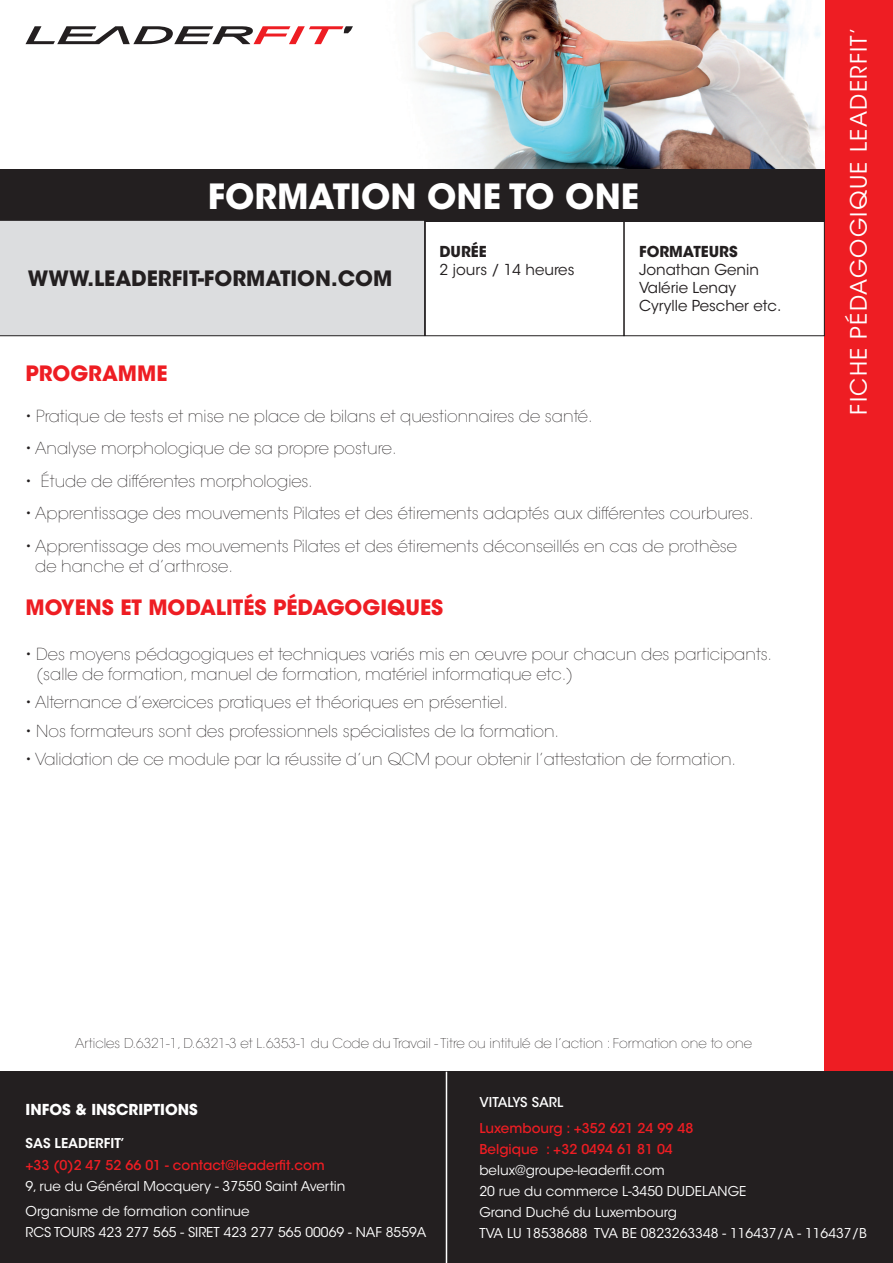
<style>
.page{position:relative;width:893px;height:1263px;background:#fff}
.page>*{position:absolute;margin:0;border:0;box-sizing:border-box;transform-origin:0 0}
.t1{font:700 34.5px "ITC Avant Garde Std";color:#fff}
.t2{font:22.5px "ITC Avant Garde Std";letter-spacing:.06em;color:#fff}
.t3{font:700 21px "ITC Avant Garde Std";color:#ee1d23}
.t4{font:700 21px "ITC Avant Garde Std";color:#231f20}
.t5{font:200 16.5px/19.8px "ITC Avant Garde Std";color:#231f20}
.t6{font:15px/18px "ITC Avant Garde Std";color:#231f20}
.t7{font:700 15px "ITC Avant Garde Std";color:#fff}
.t8{font:700 15px "ITC Avant Garde Std";color:#231f20}
.t9{font:13.5px/21px "ITC Avant Garde Std";color:#fff}
.t10{font:200 13.5px "ITC Avant Garde Std";color:#231f20}
.t11{font:500 13.5px/21px "ITC Avant Garde Std";color:#ee1d23}
.t12{font:600 13.5px "ITC Avant Garde Std";color:#fff}
.t13{font:500 13.5px "ITC Avant Garde Std";color:#fff}
</style>
<div class="page">
<div style="left:825px;top:0;width:68px;height:1072px;background:#ee1d23"></div>
<div style="left:0;top:1072px;width:893px;height:191px;background:#231f20"></div>
<hr style="left:446px;top:1072px;width:1px;height:191px;background:#fff">
<img style="left:25px;top:0;width:800px;height:169px">
<div style="left:0;top:169px;width:825px;height:53px;background:#231f20"></div>
<div style="left:624px;top:220px;width:201px;height:116px;border:1px solid #231f20"></div>
<div style="left:0;top:220px;width:425px;height:116px;background:#dcdddf"></div>
<div style="left:425px;top:220px;width:199px;height:116px;border:1px solid #231f20"></div>
<svg style="left:26px;top:26px;width:327px;height:18px"></svg>
<h1 class="t1" style="left:208px;top:174px;width:433px">FORMATION ONE TO ONE</h1>
<p class="t4" style="left:28px;top:264px;width:366px">WWW.LEADERFIT-FORMATION.COM</p>
<p class="t8" style="left:439px;top:241px;width:49px">DURÉE</p>
<p class="t6" style="left:439px;top:260px;width:137px">2 jours / 14 heures</p>
<p class="t8" style="left:639px;top:241px;width:100px">FORMATEURS</p>
<p class="t6" style="left:639px;top:260px;width:144px">Jonathan Genin<br>Valérie Lenay<br>Cyrylle Pescher etc.</p>
<p class="t3" style="left:26px;top:359px;width:143px">PROGRAMME</p>
<p class="t5" style="left:26px;top:406px;width:569px">• Pratique de tests et mise ne place de bilans et questionnaires de santé.</p>
<p class="t5" style="left:26px;top:439px;width:373px">• Analyse morphologique de sa propre posture.</p>
<p class="t5" style="left:26px;top:471px;width:289px">• Étude de différentes morphologies.</p>
<p class="t5" style="left:26px;top:504px;width:729px">• Apprentissage des mouvements Pilates et des étirements adaptés aux différentes courbures.</p>
<p class="t5" style="left:35px;top:536px;width:703px;text-indent:-10px">• Apprentissage des mouvements Pilates et des étirements déconseillés en cas de prothèse de hanche et d’arthrose.</p>
<p class="t3" style="left:26px;top:594px;width:419px">MOYENS ET MODALITÉS PÉDAGOGIQUES</p>
<p class="t5" style="left:36px;top:645px;width:737px;text-indent:-11px">• Des moyens pédagogiques et techniques variés mis en œuvre pour chacun des participants. (salle de formation, manuel de formation, matériel informatique etc.)</p>
<p class="t5" style="left:26px;top:693px;width:484px">• Alternance d’exercices pratiques et théoriques en présentiel.</p>
<p class="t5" style="left:26px;top:721px;width:535px">• Nos formateurs sont des professionnels spécialistes de la formation.</p>
<p class="t5" style="left:26px;top:749px;width:712px">• Validation de ce module par la réussite d’un QCM pour obtenir l’attestation de formation.</p>
<h2 class="t2" style="left:845px;top:415px;width:389px;rotate:-90deg">FICHE PÉDAGOGIQUE LEADERFIT’</h2>
<p class="t10" style="left:75px;top:1035px;width:679px">Articles D.6321-1, D.6321-3 et L.6353-1 du Code du Travail - Titre ou intitulé de l’action : Formation one to one</p>
<p class="t7" style="left:26px;top:1100px;width:174px">INFOS &amp; INSCRIPTIONS</p>
<p class="t12" style="left:26px;top:1134px;width:101px">SAS LEADERFIT’</p>
<p class="t11" style="left:26px;top:1154px;width:301px">+33 (0)2 47 52 66 01 - contact@leaderfit.com</p>
<p class="t9" style="left:26px;top:1173px;width:321px;line-height:25.2px">9, rue du Général Mocquery - 37550 Saint Avertin<br>Organisme de formation continue</p>
<p class="t9" style="left:26px;top:1221px;width:402px">RCS TOURS 423 277 565 - SIRET 423 277 565 00069 - NAF 8559A</p>
<p class="t13" style="left:479px;top:1094px;width:85px">VITALYS SARL</p>
<p class="t11" style="left:479px;top:1117px;width:215px">Luxembourg : +352 621 24 99 48<br>Belgique : +32 0494 61 81 04</p>
<p class="t9" style="left:479px;top:1159px;width:389px">belux@groupe-leaderfit.com<br>20 rue du commerce L-3450 DUDELANGE<br>Grand Duché du Luxembourg<br>TVA LU 18538688 TVA BE 0823263348 - 116437/A - 116437/B</p>
</div>
